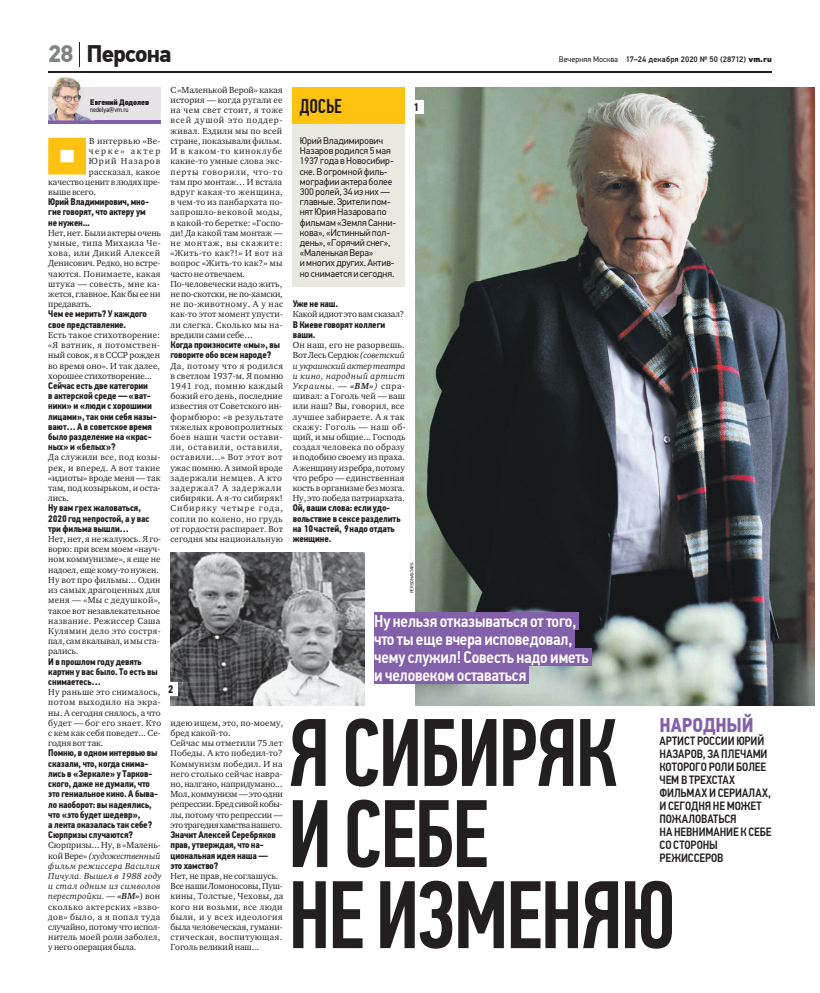
<style>
.page{position:relative;width:820px;height:993px;background:#fff}
.page>*{position:absolute;margin:0;border:0;box-sizing:border-box;transform-origin:0 0}
.t1{font:500 96px/81px "PF Din Text Comp Pro";letter-spacing:-.025em;color:#231f20}
.t2{font:700 24px "PF Din Text Pro";letter-spacing:-.045em;color:#231f20}
.t3{font:700 20px "PF Din Text Cond Pro";color:#8361aa}
.t4{font:500 20px "PF Din Text Comp Pro";color:#1a181b}
.t5{font:500 17px/18px "PF Din Text Cond Pro";letter-spacing:-.01em;color:#fff}
.t6{font:500 12px/13px "PF Din Text Cond Pro";letter-spacing:-.005em;color:#231f20}
.t7{font:700 11px "PF Din Text Cond Pro";color:#231f20}
.t8{font:700 9.6px/10.2px "PF Din Text Cond Pro";letter-spacing:-.01em;color:#231f20}
.t9{font:9.6px/10.2px "PF Din Text Pro";letter-spacing:-.01em;color:#231f20}
.t10{font:9px/10.2px "Charter ITC";letter-spacing:.01em;color:#231f20;text-align:justify}
.t11{font:9px/10.2px "Charter ITC";letter-spacing:-.01em;color:#231f20}
.t12{font:9px/10.2px "Charter ITC";letter-spacing:.03em;color:#231f20}
.t13{font:9px "Charter ITC";letter-spacing:-.015em;color:#231f20}
.t14{font:9px "Charter ITC";letter-spacing:.04em;color:#231f20}
.t15{font:9px "Charter ITC";letter-spacing:.18em;color:#231f20}
.t16{font:9px "Charter ITC";letter-spacing:.1em;color:#231f20}
.t17{font:500 8px "PF Din Text Pro";letter-spacing:.01em;color:#231f20}
.t18{font:8px "PF Din Text Cond Pro X Black";letter-spacing:-.01em;color:#231f20}
.t19{font:7px "PF Din Text Cond Pro";letter-spacing:-.01em;color:#231f20}
.t20{font:4.5px "PF Din Text Pro";color:#231f20}
.s1{color:#808285}
.s2{font-weight:400}
.s3{font-weight:900}
.s4{color:#231e1f}
.s5{font-style:italic}
.s6{font-weight:700;font-style:italic}
</style>
<div class="page">
<hr style="left:48px;top:71px;width:723px;height:1px;background:#231f20">
<svg style="left:48px;top:138px;width:38px;height:36px"></svg>
<div style="left:48px;top:87px;width:112px;height:36px;background:#e6e3e6"></div>
<hr style="left:48px;top:120px;width:112px;height:3px;background:#8361aa">
<img style="left:48px;top:76px;width:43px;height:44px">
<svg style="left:90px;top:99px;width:1px;height:14px"></svg>
<img style="left:415px;top:88px;width:399px;height:617px">
<img style="left:170px;top:552px;width:194px;height:153px">
<div style="left:292px;top:124px;width:113px;height:163px;background:#e9e9df"></div>
<div style="left:292px;top:88px;width:113px;height:36px;background:#fec210"></div>
<div style="left:374px;top:612px;width:204px;height:17px;background:#8361aa"></div>
<div style="left:374px;top:630px;width:200px;height:17px;background:#8361aa"></div>
<div style="left:374px;top:648px;width:217px;height:17px;background:#8361aa"></div>
<div style="left:374px;top:666px;width:154px;height:17px;background:#8361aa"></div>
<div style="left:164px;top:682px;width:14px;height:13px;background:#fff"></div>
<div style="left:410px;top:100px;width:13px;height:13px;background:#fff"></div>
<p class="t2" style="left:48px;top:44px;width:125px"><span class="s1">28</span> Персона</p>
<p class="t17" style="left:558px;top:54px;width:214px"><span class="s2">Вечерняя Москва</span> 17–24 декабря 2020 № 50 (28712) <span class="s3">vm.ru</span></p>
<p class="t10" style="left:170px;top:85px;width:114px;text-align:left">С «Маленькой Верой» какая история — когда ругали ее на чем свет стоит, я тоже всей душой это поддер&shy;живал. Ездили мы по всей стране, показывали фильм.<br>И в каком-то киноклубе какие-то умные слова экс&shy;перты говорили, что-то там про монтаж… И встала вдруг какая-то женщина, в чем-то из панбархата по&shy;запрошло-вековой моды, в какой-то беретке: «Госпо&shy;ди! Да какой там монтаж — не монтаж, вы скажите: «Жить-то как?!» И вот на вопрос «Жить-то как?» мы часто не отвечаем.<br>По-человечески надо жить, не по-скотски, не по-хамски, не по-животному. А у нас как-то этот момент упусти&shy;ли слегка. Сколько мы на&shy;вредили сами себе…</p>
<p class="t8" style="left:170px;top:340px;width:111px">Когда произносите «мы», вы говорите обо всем народе?</p>
<p class="t12" style="left:170px;top:360px;width:114px">Да, потому что я родился в светлом 1937-м. Я помню<br>1941 год, помню каждый божий его день, последние известия от Советского ин&shy;формбюро: «в результате тяжелых кровопролитных боев наши части остави&shy;ли, оставили, оставили, оставили...» Вот этот вот ужас помню. А зимой вроде задержали немцев. А кто задержал? А задержали сибиряки. А я-то сибиряк!<br>Сибиряку четыре года, сопли по колено, но грудь от гордости распирает. Вот сегодня мы национальную</p>
<p class="t4" style="left:300px;top:98px;width:43px">ДОСЬЕ</p>
<p class="t18" style="left:90px;top:98px;width:61px"><span class="s4">Е</span>вгений Додолев</p>
<p class="t19" style="left:90px;top:107px;width:40px"><span class="s4">ne</span>delya@vm.ru</p>
<p class="t7" style="left:413px;top:100px;width:7px">1</p>
<p class="t9" style="left:300px;top:136px;width:98px">ЮрийВладимирович<br>Назаров родился 5 мая<br>1937 года вНовосибир&shy;ске. Вогромнойфиль&shy;мографии актера более<br>300 ролей, 34 из них — главные. Зрители пом&shy;нятЮрияНазарова по фильмам «Земля Санни&shy;кова», «Истинный пол&shy;день», «Горячий снег», «МаленькаяВера» имногихдругих. Актив&shy;но снимается и сегодня.</p>
<p class="t14" style="left:89px;top:135px;width:73px">В интервью «Ве-</p>
<p class="t15" style="left:89px;top:145px;width:73px">черке» актер</p>
<p class="t16" style="left:89px;top:156px;width:73px">Юрий Назаров</p>
<p class="t10" style="left:89px;top:166px;width:73px">рассказал, какое</p>
<p class="t11" style="left:48px;top:176px;width:114px">качество ценит в людях пре-</p>
<p class="t11" style="left:48px;top:187px;width:49px">выше всего.</p>
<p class="t8" style="left:48px;top:197px;width:102px">Юрий Владимирович, мно&shy;гие говорят, что актеру ум не нужен...</p>
<p class="t10" style="left:48px;top:227px;width:114px">Нет, нет. Были актеры очень умные, типа Михаила Че&shy;хова, или Дикий Алексей Денисович. Редко, но встре&shy;чаются. Понимаете, какая штука — совесть, мне ка&shy;жется, главное. Как бы ее ни предавать.</p>
<p class="t8" style="left:48px;top:309px;width:100px">Чем ее мерить? У каждого свое представление.</p>
<p class="t10" style="left:48px;top:329px;width:113px">Есть такое стихотворение: «Я ватник, я потомствен&shy;ный совок, я в СССР рожден во время оно». И так далее, хорошее стихотворение...</p>
<p class="t8" style="left:48px;top:380px;width:110px">Сейчас есть две категории<br>в актерской среде — «ват&shy;ники» и «люди с хорошими лицами», так они себя назы&shy;вают… А в советское время было разделение на «крас&shy;ных» и «белых»?</p>
<p class="t10" style="left:48px;top:452px;width:114px">Да служили все, под козы&shy;рек, и вперед. А вот такие «идиоты» вроде меня — так там, под козырьком, и оста&shy;лись.</p>
<p class="t8" style="left:48px;top:503px;width:103px">Ну вам грех жаловаться,<br>2020 год непростой, а у вас три фильма вышли…</p>
<p class="t10" style="left:48px;top:533px;width:114px;text-align:left">Нет, нет, я не жалуюсь. Я го&shy;ворю: при всем моем «науч&shy;ном коммунизме», я еще не надоел, еще кому-то нужен.<br>Ну вот про фильмы... Один из самых драгоценных для меня — «Мы с дедушкой», такое вот незавлекательное название. Режиссер Саша<br>Кулямин дело это состря&shy;пал, сам вкалывал, и мы ста&shy;рались.</p>
<p class="t8" style="left:48px;top:656px;width:111px">И в прошлом году девять картин у вас было. То есть вы снимаетесь…</p>
<p class="t10" style="left:48px;top:686px;width:114px">Ну раньше это снималось, потом выходило на экра&shy;ны. А сегодня снялось, а что будет — бог его знает. Кто с кем как себя поведет... Се&shy;годня вот так.</p>
<p class="t8" style="left:48px;top:748px;width:111px">Помню, в одном интервью вы сказали, что, когда снима&shy;лись в «Зеркале» у Тарков&shy;ского, даже не думали, что это гениальное кино. А быва&shy;ло наоборот: вы надеялись, что «это будет шедевр»,<br>а лента оказалась так себе?<br>Сюрпризы случаются?</p>
<p class="t10" style="left:48px;top:839px;width:115px;text-align:left">Сюрпризы... Ну, в «Малень&shy;кой Вере» <span class="s5">(художественный фильм режиссера Василия<br>Пичула. Вышел в 1988 году и стал одним из символов перестройки. —</span> <span class="s6">«ВМ»</span>) вон сколько актерских «взво&shy;дов» было, а я попал туда случайно, потому что испол&shy;нитель моей роли заболел, у него операция была.</p>
<p class="t8" style="left:292px;top:299px;width:47px">Уже не наш.</p>
<p class="t13" style="left:292px;top:309px;width:113px">Какой идиот это вам сказал?</p>
<p class="t8" style="left:292px;top:319px;width:94px">В Киеве говорят коллеги ваши.</p>
<p class="t10" style="left:292px;top:340px;width:114px;text-align:left">Он наш, его не разорвешь.<br>Вот Лесь Сердюк <span class="s5">(советский и украинский актер театра и кино, народный артист<br>Украины. —</span> <span class="s6">«ВМ»</span><span class="s5">)</span> спра&shy;шивал: а Гоголь чей — ваш или наш? Вы, говорил, все лучшее забираете. А я так скажу: Гоголь — наш об&shy;щий, и мы общие... Господь создал человека по образу и подобию своему из праха.<br>А женщину из ребра, потому что ребро — единственная кость в организме без мозга.<br>Ну, это победа патриархата.</p>
<p class="t8" style="left:292px;top:503px;width:109px">Ой, ваши слова: если удо&shy;вольствие в сексе разделить на 10 частей, 9 надо отдать женщине.</p>
<p class="t20" style="left:409px;top:593px;width:32px;rotate:-90deg">PERSONASTARS</p>
<p class="t5" style="left:374px;top:613px;width:216px">Ну нельзя отказываться оттого, что тыеще вчера исповедовал, чему служил! Совесть надо иметь и человекомоставаться</p>
<p class="t7" style="left:168px;top:681px;width:7px">2</p>
<p class="t3" style="left:659px;top:713px;width:95px">НАРОДНЫЙ</p>
<p class="t6" style="left:659px;top:735px;width:113px">АРТИСТ РОССИИЮРИЙ<br>НАЗАРОВ, ЗА ПЛЕЧАМИ<br>КОТОРОГО РОЛИБОЛЕЕ<br>ЧЕМВ ТРЕХСТАХ<br>ФИЛЬМАХИСЕРИАЛАХ,<br>ИСЕГОДНЯ НЕМОЖЕТ<br>ПОЖАЛОВАТЬСЯ<br>НА НЕВНИМАНИЕ К СЕБЕ<br>СО СТОРОНЫ<br>РЕЖИССЕРОВ</p>
<p class="t1" style="left:288px;top:721px;width:389px">Я СИБИРЯК<br>И СЕБЕ<br>НЕ ИЗМЕНЯЮ</p>
<p class="t11" style="left:170px;top:717px;width:114px">идею ищем, это, по-моему, бред какой-то.<br>Сейчас мы отметили 75 лет<br>Победы. А кто победил-то?<br>Коммунизм победил. И на него столько сейчас навра&shy;но, налгано, напридумано...<br>Мол, коммунизм — это одни репрессии. Бред сивой кобы&shy;лы, потому что репрессии — это трагедия хамства нашего.</p>
<p class="t8" style="left:170px;top:829px;width:107px">Значит Алексей Серебряков прав, утверждая, что на&shy;циональная идея наша — это хамство?</p>
<p class="t11" style="left:170px;top:870px;width:114px">Нет, не прав, не соглашусь.<br>Все наши Ломоносовы, Пуш&shy;кины, Толстые, Чеховы, да кого ни возьми, все люди были, и у всех идеология была человеческая, гумани&shy;стическая, воспитующая.<br>Гоголь великий наш...</p>
</div>
